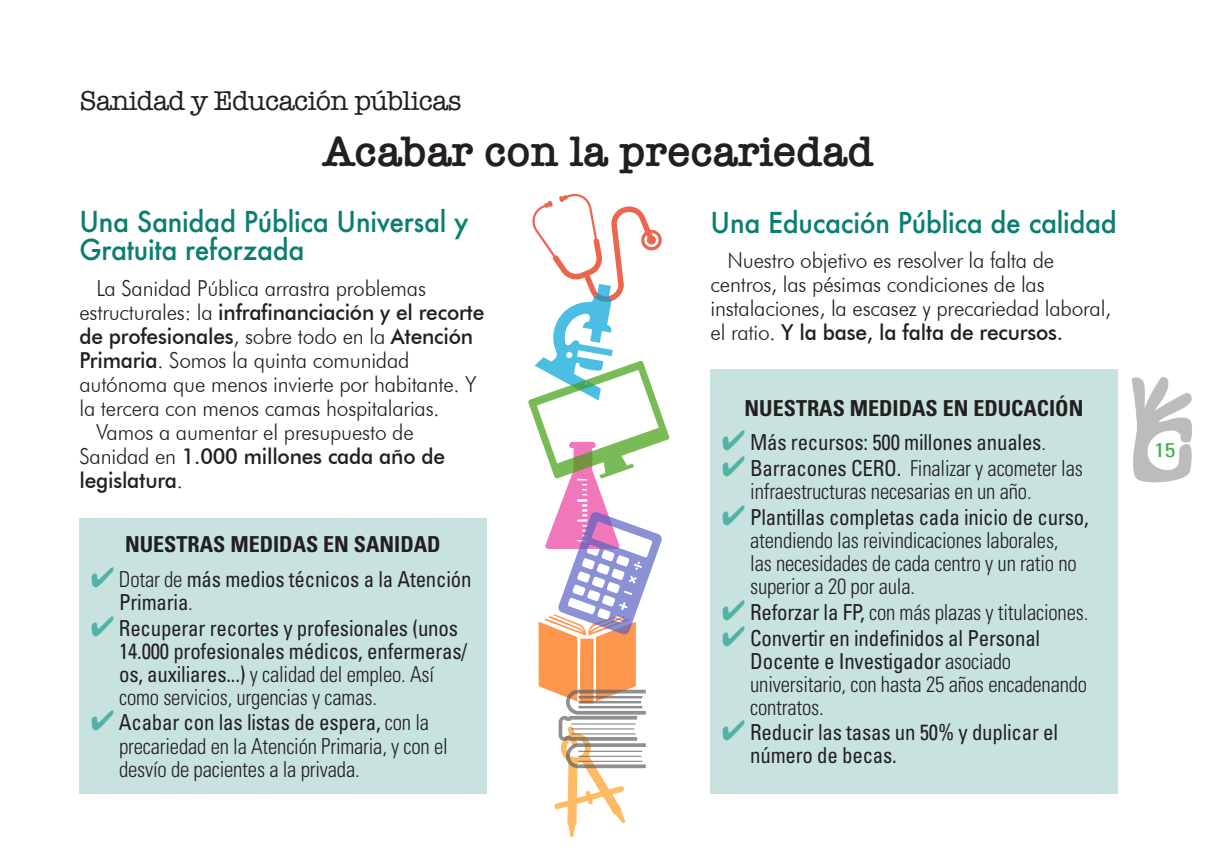
<style>
.page{position:relative;width:1214px;height:862px;background:#fff}
.page>*{position:absolute;margin:0;border:0;box-sizing:border-box;transform-origin:0 0}
.Título{font:600 44px "American Typewriter";color:#231f20}
.Subtítulo_de_texto{font:500 28px/28px "Futura";letter-spacing:-.01em;color:#0b7e71;scale:.95 1}
.Subtítulo{font:28px "American Typewriter";letter-spacing:-.02em;color:#231f20}
.TEXTO_NUMERADO_CUADR{font:300 condensed 22px/23px "Univers";letter-spacing:-.01em;color:#231f20;scale:.95 1}
.Texto_1_justificado{font:300 22px/24px "Futura BT";letter-spacing:-.01em;color:#231f20;scale:.95 1}
.TEXTO_NUMERADO_CUADR-2{font:condensed 22px/23px "Univers";letter-spacing:-.01em;color:#231f20;scale:.95 1}
.TÍTULO_CUADROS{font:700 condensed 22px "Univers";color:#231f20}
.Numeración{font:condensed 20px "Univers";color:#40ae49;scale:1.2 1}
.s1{font-weight:500}
.s2{color:#53b2a6}
.s3{font-weight:300}
.s4{font-weight:400}
</style>
<div class="page">
<img style="left:1132px;top:377px;width:60px;height:106px">
<div style="left:79px;top:518px;width:407px;height:275px;background:#c8e3df"></div>
<div style="left:710px;top:369px;width:407px;height:424px;background:#c8e3df"></div>
<svg style="left:528px;top:193px;width:141px;height:644px"></svg>
<p class="Subtítulo" style="left:79px;top:79px;width:383px">Sanidad y Educación públicas</p>
<p class="Título" style="left:323px;top:118px;width:553px">Acabar con la precariedad</p>
<p class="Subtítulo_de_texto" style="left:79px;top:208px;width:411px">Una Sanidad Pública Universal y<br>Gratuita reforzada</p>
<p class="Texto_1_justificado" style="left:79px;top:276px;width:427px;text-indent:17px">La Sanidad Pública arrastra problemas estructurales: la <span class="s1">infrafinanciación y el recorte de profesionales</span>, sobre todo en la <span class="s1">Atención Primaria</span>. Somos la quinta comunidad autónoma que menos invierte por habitante. Y la tercera con menos camas hospitalarias.</p>
<p class="Texto_1_justificado" style="left:79px;top:420px;width:386px;text-indent:17px">Vamos a aumentar el presupuesto de<br>Sanidad en <span class="s1">1.000 millones cada año de legislatura</span>.</p>
<p class="Subtítulo_de_texto" style="left:710px;top:208px;width:429px">Una Educación Pública de calidad</p>
<p class="Texto_1_justificado" style="left:710px;top:248px;width:423px;text-indent:17px">Nuestro objetivo es resolver la falta de centros, las pésimas condiciones de las instalaciones, la escasez y precariedad laboral, el ratio. <span class="s1">Y la base, la falta de recursos.</span></p>
<p class="TÍTULO_CUADROS" style="left:744px;top:394px;width:340px">NUESTRAS MEDIDAS EN EDUCACIÓN</p>
<p class="TEXTO_NUMERADO_CUADR-2" style="left:721px;top:430px;width:342px"><span class="s2">✔</span> Más recursos: 500 millones anuales<span class="s3">.</span></p>
<p class="TEXTO_NUMERADO_CUADR" style="left:750px;top:456px;width:351px;text-indent:-28px"><span class="s2">✔</span> <span class="s4">Barracones CERO.</span> Finalizar y acometer las infraestructuras necesarias en un año.</p>
<p class="TEXTO_NUMERADO_CUADR" style="left:750px;top:505px;width:358px;text-indent:-28px"><span class="s2">✔</span> <span class="s4">Plantillas completas cada inicio de curso, </span>atendiendo las reivindicaciones laborales,<br>las necesidades de cada centro y un ratio no superior a 20 por aula.</p>
<p class="TEXTO_NUMERADO_CUADR" style="left:721px;top:600px;width:387px"><span class="s2">✔</span> <span class="s4">Reforzar la FP,</span> con más plazas y titulaciones.</p>
<p class="TEXTO_NUMERADO_CUADR" style="left:750px;top:626px;width:356px;text-indent:-28px"><span class="s2">✔</span> <span class="s4">Convertir en indefinidos al Personal<br>Docente e Investigador</span> asociado universitario, con hasta 25 años encadenando contratos.</p>
<p class="TEXTO_NUMERADO_CUADR-2" style="left:750px;top:720px;width:325px;text-indent:-28px"><span class="s2">✔</span> Reducir las tasas un 50% y duplicar el número de becas.</p>
<p class="TÍTULO_CUADROS" style="left:125px;top:531px;width:317px">NUESTRAS MEDIDAS EN SANIDAD</p>
<p class="TEXTO_NUMERADO_CUADR-2" style="left:119px;top:567px;width:372px;text-indent:-28px"><span class="s2">✔</span> <span class="s3">Dotar de</span> más medios técnicos a la Atención<br>Primaria<span class="s3">.</span></p>
<p class="TEXTO_NUMERADO_CUADR-2" style="left:119px;top:616px;width:368px;text-indent:-28px"><span class="s2">✔</span> Recuperar recortes y profesionales (unos 14.000 profesionales médicos, enfermeras/ os, auxiliares...) <span class="s3">y calidad del empleo. Así como servicios, urgencias y camas.</span></p>
<p class="TEXTO_NUMERADO_CUADR" style="left:119px;top:711px;width:347px;text-indent:-28px"><span class="s2">✔</span> <span class="s4">Acabar con las listas de espera,</span> con la precariedad en la Atención Primaria, y con el desvío de pacientes a la privada.</p>
<p class="Numeración" style="left:1153px;top:438px;width:19px">15</p>
</div>
